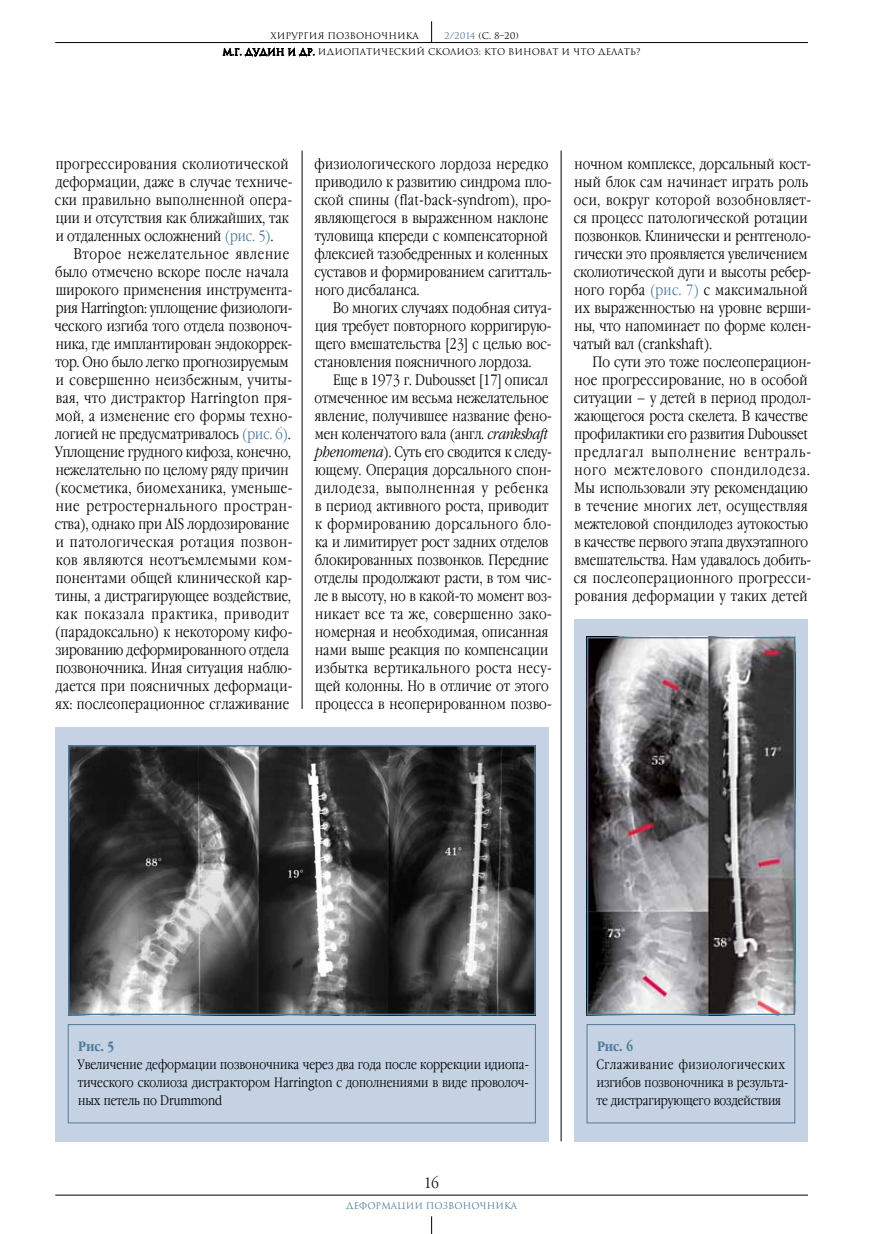
<style>
.page{position:relative;width:893px;height:1234px;background:#fff}
.page>*{position:absolute;margin:0;border:0;box-sizing:border-box;transform-origin:0 0}
.t1{font:300 15px/18px "Garamond Narrow C";letter-spacing:.005em;color:#000}
.t2{font:300 13.5px/18px "Garamond Narrow C";color:#000;text-align:justify}
.t3{font:700 13.5px "Garamond Narrow C";color:#4e7a98}
.t4{font:9px/15.9px "Romul";color:#000}
.t5{font:9px "Romul";color:#4e7a98}
.s1{color:#4e7a98}
.s2{font-style:italic}
</style>
<div class="page">
<hr style="left:55px;top:1194px;width:753px;height:1px;background:#000">
<svg style="left:431px;top:1216px;width:1px;height:17px"></svg>
<hr style="left:55px;top:42px;width:753px;height:1px;background:#000">
<svg style="left:431px;top:21px;width:1px;height:21px"></svg>
<svg style="left:223px;top:43px;width:91px;height:14px"></svg>
<hr style="left:302px;top:150px;width:1px;height:558px;background:#000">
<hr style="left:561px;top:150px;width:1px;height:990px;background:#000">
<div style="left:55px;top:726px;width:494px;height:414px;background:#c4d2e4"></div>
<div style="left:574px;top:618px;width:234px;height:522px;background:#c4d2e4"></div>
<div style="left:68px;top:1023px;width:468px;height:99px;border:1px solid #4e7a98"></div>
<div style="left:587px;top:1023px;width:208px;height:99px;border:1px solid #4e7a98"></div>
<img style="left:71px;top:747px;width:462px;height:264px">
<div style="left:68px;top:744px;width:468px;height:270px;border:2px solid #4e7a98"></div>
<img style="left:590px;top:639px;width:202px;height:372px">
<div style="left:587px;top:636px;width:208px;height:378px;border:2px solid #4e7a98"></div>
<p class="t4" style="left:444px;top:28px;width:76px"><span class="s1">2/2014</span> (С. 8–20)</p>
<p class="t4" style="left:223px;top:28px;width:419px;text-indent:48px">ХИРУРГИЯ ПОЗВОНОЧНИКА<br>М.Г. Дудин и др. Идиопатический сколиоз: кто виноват и что делать?</p>
<p class="t1" style="left:55px;top:155px;width:239px">прогрессирования сколиотической деформации, даже в случае техниче&shy;ски правильно выполненной опера&shy;ции и отсутствия как ближайших, так и отдаленных осложнений <span class="s1">(рис. 5)</span>.</p>
<p class="t1" style="left:54px;top:245px;width:240px;text-indent:19px">Второе нежелательное явление было отмечено вскоре после начала широкого применения инструмента&shy;рия Harrington: уплощение физиологи&shy;ческого изгиба того отдела позвоноч&shy;ника, где имплантирован эндокоррек&shy;тор. Оно было легко прогнозируемым и совершенно неизбежным, учиты&shy;вая, что дистрактор Harrington пря&shy;мой, а изменение его формы техно&shy;логией не предусматривалось <span class="s1">(рис. 6)</span>.<br>Уплощение грудного кифоза, конечно, нежелательно по целому ряду причин (косметика, биомеханика, уменьше&shy;ние ретростернального простран&shy;ства), однако при AIS лордозирование и патологическая ротация позвон&shy;ков являются неотъемлемыми ком&shy;понентами общей клинической кар&shy;тины, а дистрагирующее воздействие, как показала практика, приводит (парадоксально) к некоторому кифо&shy;зированию деформированного отдела позвоночника. Иная ситуация наблю&shy;дается при поясничных деформаци&shy;ях: послеоперационное сглаживание</p>
<p class="t1" style="left:314px;top:155px;width:239px">физиологического лордоза нередко приводило к развитию синдрома пло&shy;ской спины (flat-back-syndrom), про&shy;являющегося в выраженном наклоне туловища кпереди с компенсаторной флексией тазобедренных и коленных суставов и формированием сагитталь&shy;ного дисбаланса.</p>
<p class="t1" style="left:314px;top:299px;width:239px;text-align:justify;text-indent:18px">Во многих случаях подобная ситуа&shy;ция требует повторного корригирую&shy;щего вмешательства [23] с целью вос&shy;становления поясничного лордоза.</p>
<p class="t1" style="left:314px;top:371px;width:239px;text-indent:19px">Еще в 1973 г. Dubousset [17] описал отмеченное им весьма нежелательное явление, получившее название фено&shy;мен коленчатого вала (англ. <span class="s2">crankshaft phenomena</span>). Суть его сводится к следу&shy;ющему. Операция дорсального спон&shy;дилодеза, выполненная у ребенка в период активного роста, приводит к формированию дорсального бло&shy;ка и лимитирует рост задних отделов блокированных позвонков. Передние отделы продолжают расти, в том чис&shy;ле в высоту, но в какой-то момент воз&shy;никает все та же, совершенно зако&shy;номерная и необходимая, описанная нами выше реакция по компенсации избытка вертикального роста несу&shy;щей колонны. Но в отличие от этого процесса в неоперированном позво-</p>
<p class="t1" style="left:573px;top:155px;width:239px">ночном комплексе, дорсальный кост&shy;ный блок сам начинает играть роль оси, вокруг которой возобновляет&shy;ся процесс патологической ротации позвонков. Клинически и рентгеноло&shy;гически это проявляется увеличением сколиотической дуги и высоты ребер&shy;ного горба <span class="s1">(рис. 7)</span> с максимальной их выраженностью на уровне верши&shy;ны, что напоминает по форме колен&shy;чатый вал (crankshaft).</p>
<p class="t1" style="left:574px;top:353px;width:239px;text-indent:19px">По сути это тоже послеоперацион&shy;ное прогрессирование, но в особой ситуации – у детей в период продол&shy;жающегося роста скелета. В качестве профилактики его развития Dubousset предлагал выполнение вентраль&shy;ного межтелового спондилодеза.<br>Мы использовали эту рекомендацию в течение многих лет, осуществляя межтеловой спондилодез аутокостью в качестве первого этапа двухэтапного вмешательства. Нам удавалось добить&shy;ся послеоперационного прогресси&shy;рования деформации у таких детей</p>
<p class="t3" style="left:78px;top:1038px;width:38px">Рис. 5</p>
<p class="t2" style="left:77px;top:1055px;width:453px">Увеличение деформации позвоночника через два года после коррекции идиопа&shy;тического сколиоза дистрактором Harrington с дополнениями в виде проволоч&shy;ных петель по Drummond</p>
<p class="t1" style="left:424px;top:1173px;width:16px">16</p>
<p class="t5" style="left:346px;top:1200px;width:173px">Деформации позвоночника</p>
<p class="t3" style="left:597px;top:1038px;width:38px">Рис. 6</p>
<p class="t2" style="left:596px;top:1055px;width:193px;text-align:left">Сглаживание физиологических изгибов позвоночника в результа&shy;те дистрагирующего воздействия</p>
</div>
